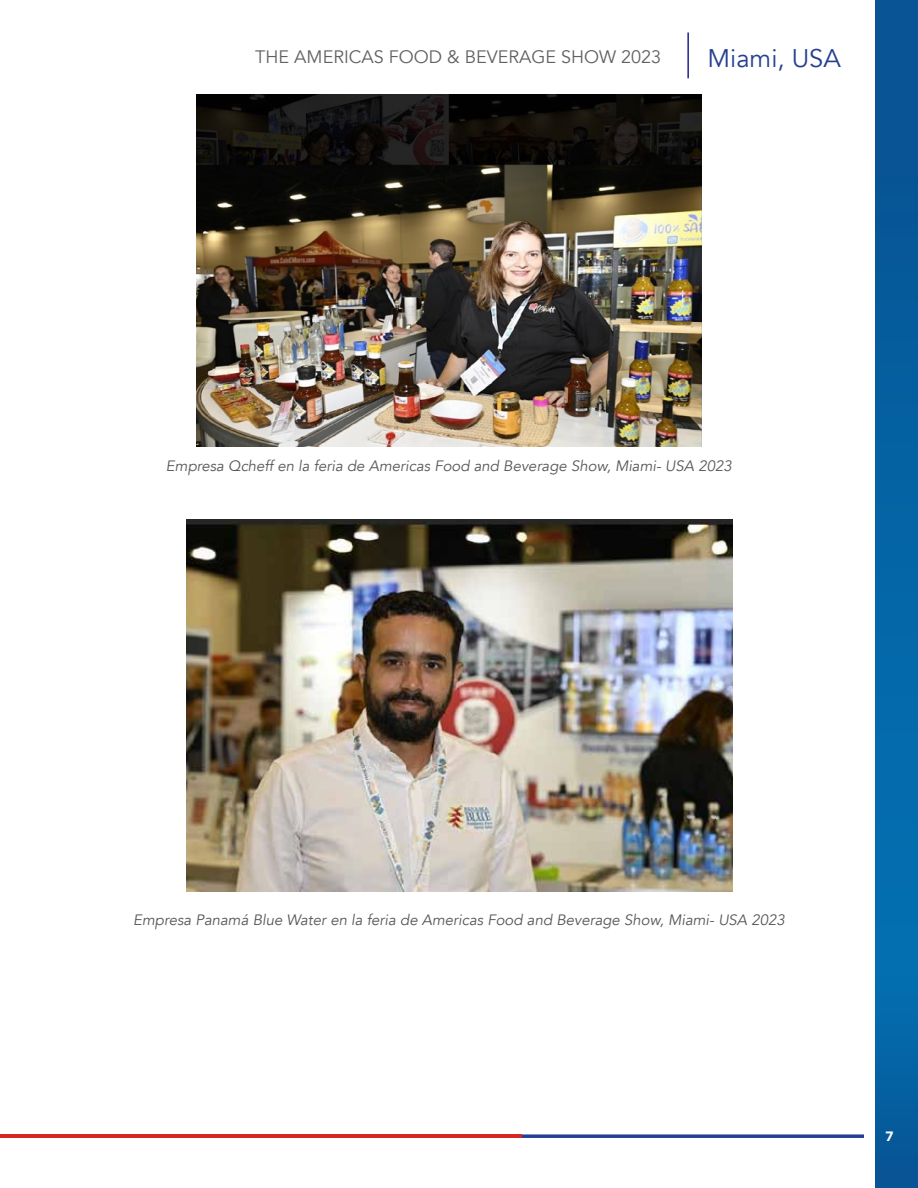
<style>
.page{position:relative;width:918px;height:1188px;background:#fff}
.page>*{position:absolute;margin:0;border:0;box-sizing:border-box;transform-origin:0 0}
.t1{font:25.5px "Avenir";color:#25408f}
.t2{font:18px "Avenir";color:#606262}
.t3{font:italic 15px "Avenir";color:#555759}
.t4{font:900 13.5px "Avenir";color:#fff}
</style>
<div class="page">
<svg style="left:875px;top:0;width:43px;height:1188px;background:#0461a2"></svg>
<svg style="left:522px;top:1134px;width:342px;height:4px"></svg>
<hr style="left:0;top:1134px;width:522px;height:4px;background:#d62726">
<hr style="left:687px;top:32px;width:2px;height:46px;background:#231f94">
<img style="left:196px;top:94px;width:506px;height:352px">
<img style="left:186px;top:519px;width:546px;height:373px">
<p class="t2" style="left:255px;top:47px;width:407px">THE AMERICAS FOOD &amp; BEVERAGE SHOW 2023</p>
<h1 class="t1" style="left:708px;top:43px;width:135px">Miami, USA</h1>
<p class="t3" style="left:166px;top:457px;width:567px">Empresa Qcheff en la feria de Americas Food and Beverage Show, Miami- USA 2023</p>
<p class="t3" style="left:133px;top:910px;width:653px">Empresa Panamá Blue Water en la feria de Americas Food and Beverage Show, Miami- USA 2023</p>
<p class="t4" style="left:886px;top:1125px;width:9px">7</p>
</div>
